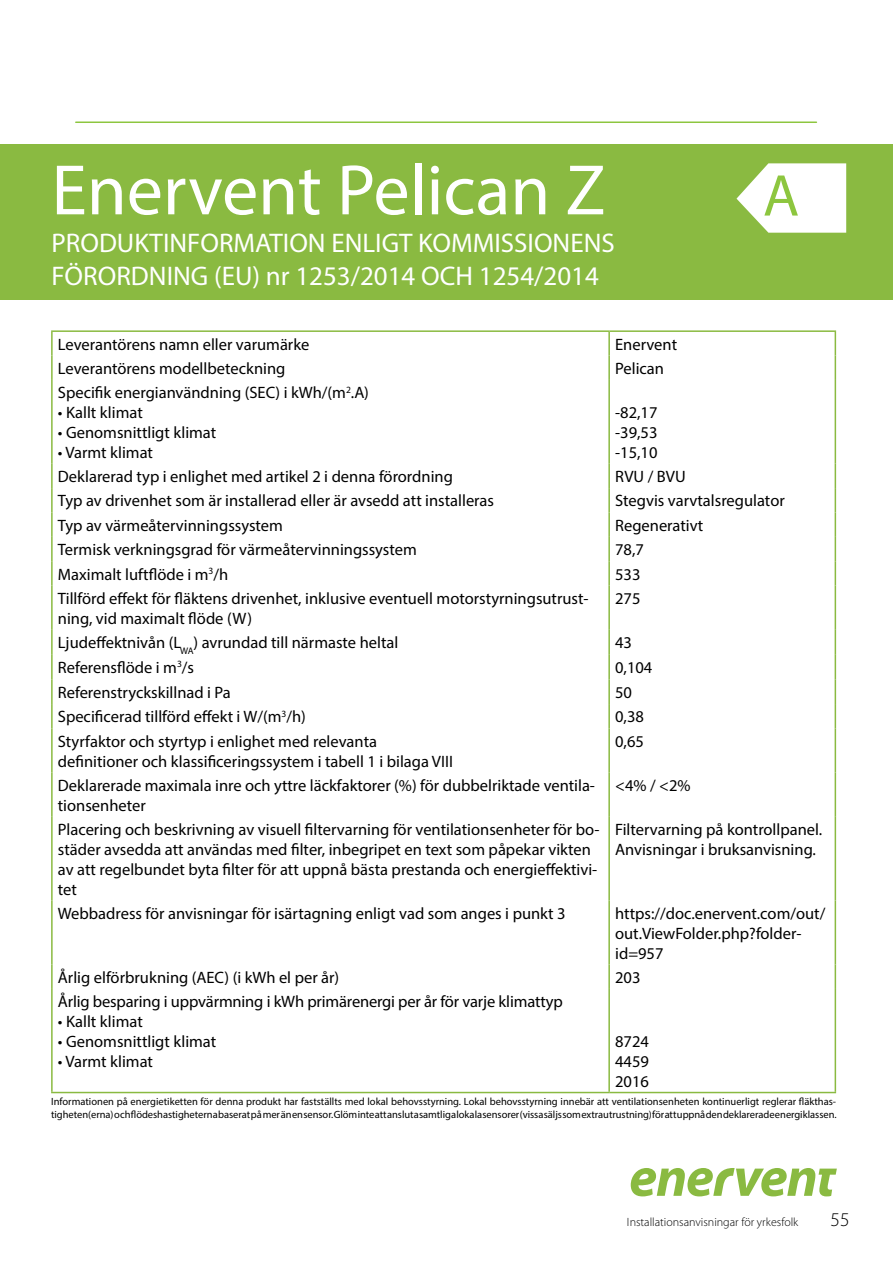
<style>
.page{position:relative;width:893px;height:1263px;background:#fff}
.page>*{position:absolute;margin:0;border:0;box-sizing:border-box;transform-origin:0 0}
.t1{font:72px "Myriad Pro";color:#fff}
.t2{font:59.4px "Myriad Pro";color:#8dc63f}
.t3{font:27px/32.4px "Myriad Pro";color:#fff}
.t4{font:300 19.5px "Myriad Pro";color:#000}
.t5{font:16.5px/19.8px "Myriad Pro";color:#000}
.t6{font:300 12px "Myriad Pro";color:#000}
.t7{font:10.5px/12.6px "Myriad Pro";letter-spacing:-.005em;color:#000}
</style>
<div class="page">
<hr style="left:76px;top:121px;width:740px;height:2px;background:#8dc63f">
<svg style="left:631px;top:1168px;width:206px;height:28px"></svg>
<div style="left:0;top:144px;width:893px;height:155px;background:#8aba41"></div>
<svg style="left:736px;top:163px;width:110px;height:70px;background:#ecf4e0"></svg>
<hr style="left:609px;top:330px;width:227px;height:2px;background:#8aba41">
<svg style="left:835px;top:332px;width:1px;height:48px"></svg>
<hr style="left:835px;top:380px;width:1px;height:84px;background:#8aba41">
<hr style="left:835px;top:586px;width:1px;height:44px;background:#8aba41">
<svg style="left:835px;top:630px;width:1px;height:98px"></svg>
<hr style="left:835px;top:728px;width:1px;height:45px;background:#8aba41">
<hr style="left:835px;top:773px;width:1px;height:44px;background:#8aba41">
<hr style="left:835px;top:817px;width:1px;height:83px;background:#8aba41">
<hr style="left:835px;top:900px;width:1px;height:64px;background:#8aba41">
<svg style="left:835px;top:964px;width:1px;height:25px"></svg>
<hr style="left:835px;top:989px;width:1px;height:103px;background:#8aba41">
<hr style="left:609px;top:1092px;width:227px;height:1px;background:#8aba41">
<hr style="left:51px;top:332px;width:2px;height:24px;background:#8aba41">
<hr style="left:51px;top:330px;width:558px;height:2px;background:#8aba41">
<hr style="left:608px;top:332px;width:2px;height:24px;background:#8aba41">
<hr style="left:51px;top:356px;width:2px;height:24px;background:#8aba41">
<hr style="left:608px;top:356px;width:2px;height:24px;background:#8aba41">
<hr style="left:51px;top:380px;width:2px;height:84px;background:#8aba41">
<hr style="left:608px;top:380px;width:2px;height:84px;background:#8aba41">
<hr style="left:51px;top:464px;width:2px;height:24px;background:#8aba41">
<hr style="left:608px;top:464px;width:2px;height:24px;background:#8aba41">
<hr style="left:51px;top:488px;width:2px;height:24px;background:#8aba41">
<hr style="left:608px;top:488px;width:2px;height:24px;background:#8aba41">
<hr style="left:51px;top:512px;width:2px;height:25px;background:#8aba41">
<hr style="left:608px;top:512px;width:2px;height:25px;background:#8aba41">
<svg style="left:835px;top:464px;width:1px;height:122px"></svg>
<hr style="left:51px;top:537px;width:2px;height:24px;background:#8aba41">
<hr style="left:608px;top:537px;width:2px;height:24px;background:#8aba41">
<hr style="left:51px;top:561px;width:2px;height:25px;background:#8aba41">
<hr style="left:608px;top:561px;width:2px;height:25px;background:#8aba41">
<hr style="left:51px;top:586px;width:2px;height:44px;background:#8aba41">
<hr style="left:608px;top:586px;width:2px;height:44px;background:#8aba41">
<hr style="left:51px;top:630px;width:2px;height:24px;background:#8aba41">
<hr style="left:608px;top:630px;width:2px;height:24px;background:#8aba41">
<hr style="left:51px;top:654px;width:2px;height:26px;background:#8aba41">
<hr style="left:608px;top:654px;width:2px;height:26px;background:#8aba41">
<hr style="left:51px;top:680px;width:2px;height:24px;background:#8aba41">
<hr style="left:608px;top:680px;width:2px;height:24px;background:#8aba41">
<hr style="left:51px;top:704px;width:2px;height:24px;background:#8aba41">
<hr style="left:608px;top:704px;width:2px;height:24px;background:#8aba41">
<hr style="left:51px;top:728px;width:2px;height:45px;background:#8aba41">
<hr style="left:608px;top:728px;width:2px;height:45px;background:#8aba41">
<hr style="left:51px;top:773px;width:2px;height:44px;background:#8aba41">
<hr style="left:608px;top:773px;width:2px;height:44px;background:#8aba41">
<hr style="left:51px;top:817px;width:2px;height:83px;background:#8aba41">
<hr style="left:608px;top:817px;width:2px;height:83px;background:#8aba41">
<hr style="left:51px;top:900px;width:2px;height:64px;background:#8aba41">
<hr style="left:608px;top:900px;width:2px;height:64px;background:#8aba41">
<hr style="left:51px;top:964px;width:2px;height:25px;background:#8aba41">
<hr style="left:608px;top:964px;width:2px;height:25px;background:#8aba41">
<hr style="left:51px;top:989px;width:2px;height:103px;background:#8aba41">
<hr style="left:51px;top:1092px;width:558px;height:1px;background:#8aba41">
<hr style="left:608px;top:989px;width:2px;height:103px;background:#8aba41">
<h1 class="t1" style="left:51px;top:146px;width:555px">Enervent Pelican Z</h1>
<h3 class="t3" style="left:51px;top:227px;width:565px">PRODUKTINFORMATION ENLIGT KOMMISSIONENS<br>FÖRORDNING (EU) nr 1253/2014 OCH 1254/2014</h3>
<p class="t5" style="left:58px;top:334px;width:253px">Leverantörens namn eller varumärke</p>
<p class="t5" style="left:615px;top:334px;width:63px">Enervent</p>
<p class="t5" style="left:58px;top:358px;width:229px">Leverantörens modellbeteckning</p>
<p class="t5" style="left:615px;top:358px;width:50px">Pelican</p>
<p class="t5" style="left:58px;top:383px;width:313px">Specifik energianvändning (SEC) i kWh/(m<sup>2</sup>.A)</p>
<p class="t5" style="left:58px;top:402px;width:86px">• Kallt klimat</p>
<p class="t5" style="left:58px;top:422px;width:160px">• Genomsnittligt klimat</p>
<p class="t5" style="left:58px;top:442px;width:97px">• Varmt klimat</p>
<p class="t5" style="left:615px;top:402px;width:44px;text-align:justify">-82,17 -39,53 -15,10</p>
<h2 class="t2" style="left:763px;top:159px;width:38px">A</h2>
<p class="t5" style="left:58px;top:466px;width:397px">Deklarerad typ i enlighet med artikel 2 i denna förordning</p>
<p class="t5" style="left:615px;top:466px;width:72px">RVU / BVU</p>
<p class="t5" style="left:58px;top:491px;width:438px">Typ av drivenhet som är installerad eller är avsedd att installeras</p>
<p class="t5" style="left:615px;top:491px;width:171px">Stegvis varvtalsregulator</p>
<p class="t5" style="left:58px;top:515px;width:227px">Typ av värmeåtervinningssystem</p>
<p class="t5" style="left:615px;top:515px;width:90px">Regenerativt</p>
<p class="t5" style="left:58px;top:539px;width:361px">Termisk verkningsgrad för värmeåtervinningssystem</p>
<p class="t5" style="left:615px;top:539px;width:30px">78,7</p>
<p class="t5" style="left:58px;top:564px;width:172px">Maximalt luftflöde i m<sup>3</sup>/h</p>
<p class="t5" style="left:615px;top:564px;width:27px">533</p>
<p class="t5" style="left:58px;top:588px;width:532px">Tillförd effekt för fläktens drivenhet, inklusive eventuell motorstyrningsutrust&shy;ning, vid maximalt flöde (W)</p>
<p class="t5" style="left:615px;top:588px;width:27px">275</p>
<p class="t5" style="left:58px;top:632px;width:342px">Ljudeffektnivån (L<sub>WA</sub>) avrundad till närmaste heltal</p>
<p class="t5" style="left:615px;top:632px;width:18px">43</p>
<p class="t5" style="left:58px;top:657px;width:138px">Referensflöde i m<sup>3</sup>/s</p>
<p class="t5" style="left:615px;top:657px;width:39px">0,104</p>
<p class="t5" style="left:58px;top:682px;width:175px">Referenstryckskillnad i Pa</p>
<p class="t5" style="left:615px;top:682px;width:18px">50</p>
<p class="t5" style="left:58px;top:707px;width:249px">Specificerad tillförd effekt i W/(m<sup>3</sup>/h)</p>
<p class="t5" style="left:615px;top:707px;width:30px">0,38</p>
<p class="t5" style="left:58px;top:731px;width:397px">Styrfaktor och styrtyp i enlighet med relevanta definitioner och klassificeringssystem i tabell 1 i bilaga VIII</p>
<p class="t5" style="left:615px;top:731px;width:30px">0,65</p>
<p class="t5" style="left:58px;top:775px;width:539px">Deklarerade maximala inre och yttre läckfaktorer (%) för dubbelriktade ventila&shy;tionsenheter</p>
<p class="t5" style="left:615px;top:775px;width:77px">&lt;4% / &lt;2%</p>
<p class="t5" style="left:58px;top:819px;width:543px">Placering och beskrivning av visuell filtervarning för ventilationsenheter för bo&shy;städer avsedda att användas med filter, inbegripet en text som påpekar vikten av att regelbundet byta filter för att uppnå bästa prestanda och energieffektivi&shy;tet</p>
<p class="t5" style="left:615px;top:819px;width:209px">Filtervarning på kontrollpanel.<br>Anvisningar i bruksanvisning.</p>
<p class="t5" style="left:58px;top:903px;width:509px">Webbadress för anvisningar för isärtagning enligt vad som anges i punkt 3</p>
<p class="t5" style="left:615px;top:903px;width:212px">https://doc.enervent.com/out/ out.ViewFolder.php?folder&shy;id=957</p>
<p class="t5" style="left:58px;top:967px;width:283px">Årlig elförbrukning (AEC) (i kWh el per år)</p>
<p class="t5" style="left:615px;top:967px;width:27px">203</p>
<p class="t5" style="left:58px;top:991px;width:506px">Årlig besparing i uppvärmning i kWh primärenergi per år för varje klimattyp</p>
<p class="t5" style="left:58px;top:1011px;width:86px">• Kallt klimat</p>
<p class="t5" style="left:58px;top:1031px;width:160px">• Genomsnittligt klimat</p>
<p class="t5" style="left:58px;top:1051px;width:97px">• Varmt klimat</p>
<p class="t5" style="left:615px;top:1031px;width:35px;text-align:justify">8724<br>4459<br>2016</p>
<p class="t7" style="left:51px;top:1095px;width:787px">Informationen på energietiketten för denna produkt har fastställts med lokal behovsstyrning. Lokal behovsstyrning innebär att ventilationsenheten kontinuerligt reglerar fläkthas&shy;tigheten(erna) och flödeshastigheterna baserat på mer än en sensor. Glöm inte att ansluta samtliga lokala sensorer (vissa säljs som extrautrustning) för att uppnå den deklarerade energiklassen.</p>
<p class="t6" style="left:627px;top:1215px;width:173px">Installationsanvisningar för yrkesfolk</p>
<p class="t4" style="left:831px;top:1208px;width:21px">55</p>
</div>
